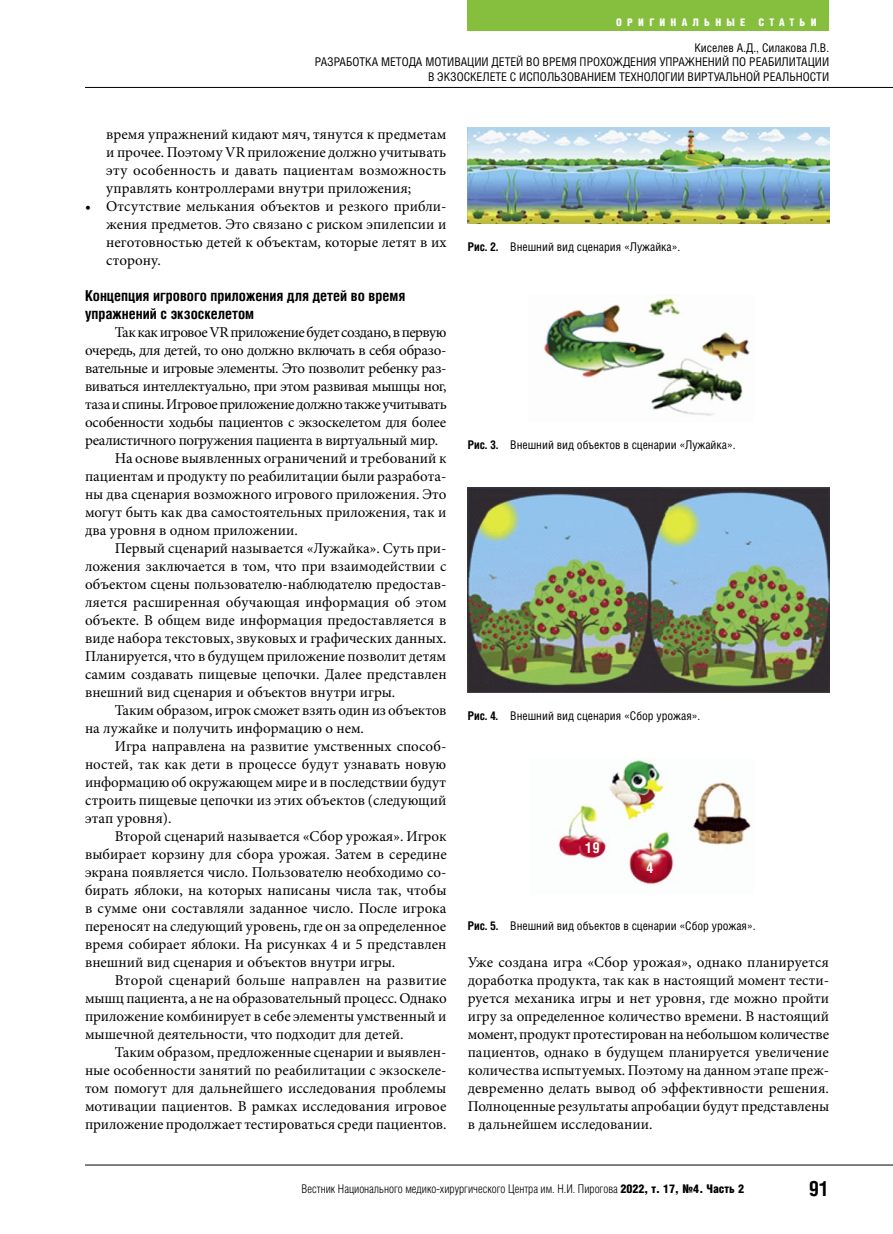
<style>
.page{position:relative;width:893px;height:1234px;background:#fff}
.page>*{position:absolute;margin:0;border:0;box-sizing:border-box;transform-origin:0 0}
.t1{font:700 21px "Helios Cond";color:#000}
.main_text{font:15px/18px "Minion Pro";color:#000;text-align:justify}
.main_text_index{font:15px/18px "Minion Pro";color:#000;text-align:justify}
.text_title{font:700 15px/18px "Helios Cond";color:#000}
.t2{font:700 15px "Helios Cond";color:#fff}
.ris_name{font:12px/14.4px "Helios Cond";color:#000;text-align:right}
.t3{font:300 12px "Helios Cond";color:#000}
.t4{font:900 10.5px "Helios Cond";letter-spacing:.5em;color:#fff}
.s1{font-weight:700}
.s2{font-weight:900}
</style>
<div class="page">
<hr style="left:85px;top:1164px;width:808px;height:1px;background:#000">
<hr style="left:85px;top:87px;width:808px;height:1px;background:#000">
<div style="left:468px;top:0;width:361px;height:30px;background:#86be3d"></div>
<img style="left:468px;top:128px;width:361px;height:95px">
<img style="left:542px;top:295px;width:208px;height:121px">
<img style="left:468px;top:488px;width:361px;height:204px">
<img style="left:558px;top:758px;width:194px;height:127px">
<p class="t4" style="left:616px;top:16px;width:130px">ОРИГИНАЛЬНЫЕ</p>
<p class="t4" style="left:758px;top:16px;width:60px">СТАТЬИ</p>
<p class="ris_name" style="left:315px;top:40px;width:516px">Киселев А.Д., Силакова Л.В.<br>РАЗРАБОТКА МЕТОДА МОТИВАЦИИ ДЕТЕЙ ВО ВРЕМЯ ПРОХОЖДЕНИЯ УПРАЖНЕНИЙ ПО РЕАБИЛИТАЦИИ<br>В ЭКЗОСКЕЛЕТЕ С ИСПОЛЬЗОВАНИЕМ ТЕХНОЛОГИИ ВИРТУАЛЬНОЙ РЕАЛЬНОСТИ</p>
<p class="main_text_index" style="left:106px;top:125px;width:342px">время упражнений кидают мяч, тянутся к предметам и прочее. Поэтому VR приложение должно учитывать эту особенность и давать пациентам возможность управлять контроллерами внутри приложения;</p>
<p class="main_text_index" style="left:106px;top:197px;width:342px;text-indent:-21px">• Отсутствие мелькания объектов и резкого прибли&shy;жения предметов. Это связано с риском эпилепсии и неготовностью детей к объектам, которые летят в их сторону.</p>
<p class="text_title" style="left:85px;top:286px;width:322px">Концепция игрового приложения для детей во время упражнений с экзоскелетом</p>
<p class="main_text" style="left:85px;top:323px;width:363px;text-indent:30px">Так как игровое VR приложение будет создано, в первую очередь, для детей, то оно должно включать в себя образо&shy;вательные и игровые элементы. Это позволит ребенку раз&shy;виваться интеллектуально, при этом развивая мышцы ног, таза и спины. Игровое приложение должно также учитывать особенности ходьбы пациентов с экзоскелетом для более реалистичного погружения пациента в виртуальный мир.</p>
<p class="main_text" style="left:85px;top:449px;width:363px;text-indent:30px">На основе выявленных ограничений и требований к пациентам и продукту по реабилитации были разработа&shy;ны два сценария возможного игрового приложения. Это могут быть как два самостоятельных приложения, так и два уровня в одном приложении.</p>
<p class="main_text" style="left:85px;top:539px;width:363px;text-indent:30px">Первый сценарий называется «Лужайка». Суть при&shy;ложения заключается в том, что при взаимодействии с объектом сцены пользователю-наблюдателю предостав&shy;ляется расширенная обучающая информация об этом объекте. В общем виде информация предоставляется в виде набора текстовых, звуковых и графических данных.<br>Планируется, что в будущем приложение позволит детям самим создавать пищевые цепочки. Далее представлен внешний вид сценария и объектов внутри игры.</p>
<p class="main_text" style="left:85px;top:701px;width:363px;text-indent:30px">Таким образом, игрок сможет взять один из объектов на лужайке и получить информацию о нем.</p>
<p class="main_text" style="left:85px;top:737px;width:363px;text-indent:30px">Игра направлена на развитие умственных способ&shy;ностей, так как дети в процессе будут узнавать новую информацию об окружающем мире и в последствии будут строить пищевые цепочки из этих объектов (следующий этап уровня).</p>
<p class="main_text" style="left:85px;top:827px;width:363px;text-indent:30px">Второй сценарий называется «Сбор урожая». Игрок выбирает корзину для сбора урожая. Затем в середине экрана появляется число. Пользователю необходимо со&shy;бирать яблоки, на которых написаны числа так, чтобы в сумме они составляли заданное число. После игрока переносят на следующий уровень, где он за определенное время собирает яблоки. На рисунках 4 и 5 представлен внешний вид сценария и объектов внутри игры.</p>
<p class="main_text" style="left:85px;top:971px;width:363px;text-indent:30px">Второй сценарий больше направлен на развитие мышц пациента, а не на образовательный процесс. Однако приложение комбинирует в себе элементы умственный и мышечной деятельности, что подходит для детей.</p>
<p class="main_text" style="left:85px;top:1043px;width:363px;text-indent:30px">Таким образом, предложенные сценарии и выявлен&shy;ные особенности занятий по реабилитации с экзоскеле&shy;том помогут для дальнейшего исследования проблемы мотивации пациентов. В рамках исследования игровое приложение продолжает тестироваться среди пациентов.</p>
<p class="ris_name" style="left:468px;top:239px;width:214px"><span class="s1">Рис. 2.</span> Внешний вид сценария «Лужайка».</p>
<p class="ris_name" style="left:468px;top:437px;width:269px"><span class="s1">Рис. 3.</span> Внешний вид объектов в сценарии «Лужайка».</p>
<p class="ris_name" style="left:468px;top:708px;width:234px"><span class="s1">Рис. 4.</span> Внешний вид сценария «Сбор урожая».</p>
<p class="t2" style="left:585px;top:838px;width:16px">19</p>
<p class="t2" style="left:646px;top:858px;width:9px">4</p>
<p class="ris_name" style="left:468px;top:918px;width:289px"><span class="s1">Рис. 5.</span> Внешний вид объектов в сценарии «Сбор урожая».</p>
<p class="main_text" style="left:468px;top:953px;width:363px">Уже создана игра «Сбор урожая», однако планируется доработка продукта, так как в настоящий момент тести&shy;руется механика игры и нет уровня, где можно пройти игру за определенное количество времени. В настоящий момент, продукт протестирован на небольшом количестве пациентов, однако в будущем планируется увеличение количества испытуемых. Поэтому на данном этапе преж&shy;девременно делать вывод об эффективности решения.<br>Полноценные результаты апробации будут представлены в дальнейшем исследовании.</p>
<p class="t3" style="left:302px;top:1181px;width:444px">Вестник Национального медико-хирургического Центра им. Н.И. Пирогова <span class="s2">2022, т. 17, №4. Часть 2</span></p>
<h1 class="t1" style="left:809px;top:1175px;width:22px">91</h1>
</div>
